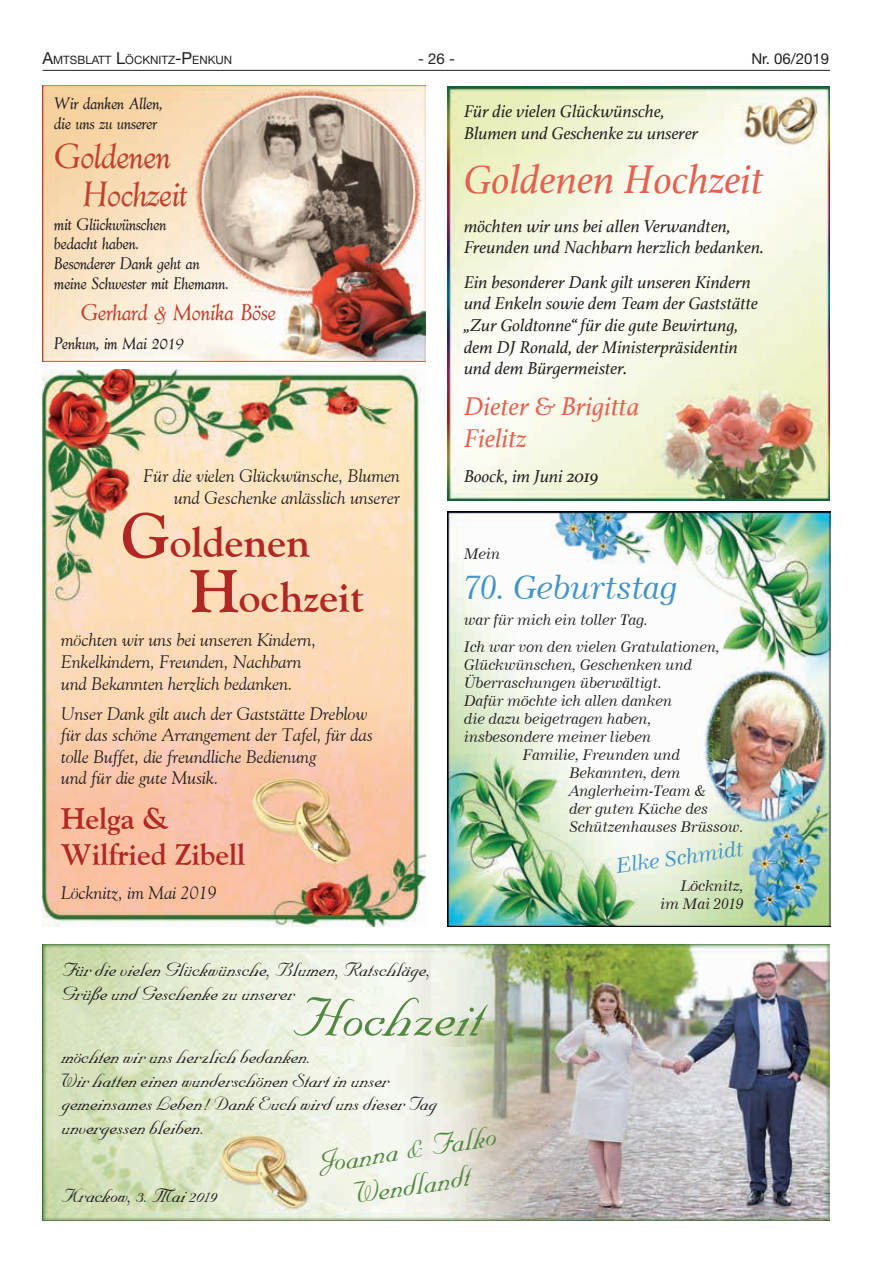
<style>
.page{position:relative;width:881px;height:1263px;background:#fff}
.page>*{position:absolute;margin:0;border:0;box-sizing:border-box;transform-origin:0 0}
.t1{font:italic 55.5px "Nuagrita";color:#528841}
.t2{font:700 42px/54.6px "Goudy Old Style BT";color:#b02724}
.t3{font:italic 42px "Athelas";color:#e4604f}
.t4{font:italic 34.5px/37.5px "Aetna";color:#c2412e}
.t5{font:italic 33px "Modern 880 BT";color:#4193ca}
.t6{font:italic 30px/36px "Nuagrita";color:#528841;text-align:center}
.t7{font:700 30px/36px "Goudy Old Style BT";color:#b02724}
.t8{font:italic 27px/32.4px "Athelas";color:#e4604f}
.t9{font:italic 22.5px "Aetna";color:#c2412e}
.t10{font:italic 21px "Modern 880 BT";color:#4193ca}
.t11{font:italic 19.5px/23.4px "Nuagrita";color:#231f20}
.t12{font:italic 18px/21.6px "Goudy Old Style BT";color:#231f20}
.t13{font:italic 18px/21.6px "Athelas";color:#231f20}
.t14{font:italic 16.5px/19.8px "Aetna";color:#231f20}
.t15{font:italic 15px/18px "Modern 880 BT";color:#231f20}
.t16{font:15px "Helvetica Neue";color:#231f20}
.t17{font:11.55px "Helvetica Neue";color:#231f20}
.s1{font-size:16.5px}
.s2{font-size:63px}
.s3{font-size:60px}
</style>
<div class="page">
<hr style="left:43px;top:70px;width:786px;height:1px;background:#231f20">
<img style="left:447px;top:512px;width:383px;height:414px">
<img style="left:43px;top:944px;width:786px;height:276px">
<img style="left:43px;top:369px;width:382px;height:557px">
<img style="left:43px;top:85px;width:382px;height:276px">
<img style="left:447px;top:86px;width:382px;height:415px">
<p class="t17" style="left:43px;top:53px;width:191px"><span class="s1">A</span>MTSBLATT <span class="s1">L</span>ÖCKNITZ<span class="s1">-P</span>ENKUN</p>
<p class="t16" style="left:418px;top:49px;width:38px">- 26 -</p>
<p class="t16" style="left:751px;top:49px;width:79px">Nr. 06/2019</p>
<p class="t14" style="left:54px;top:93px;width:110px">Wir danken Allen, die uns zu unserer</p>
<h3 class="t4" style="left:83px;top:137px;width:105px;text-indent:-29px">Goldenen<br>Hochzeit</h3>
<p class="t14" style="left:54px;top:214px;width:176px">mit Glückwünschen<br>bedacht haben.<br>Besonderer Dank geht an meine Schwester mit Ehemann.</p>
<p class="t9" style="left:81px;top:299px;width:196px">Gerhard &amp; Monika Böse</p>
<p class="t14" style="left:54px;top:333px;width:131px">Penkun, im Mai 2019</p>
<p class="t12" style="left:143px;top:465px;width:258px;text-align:right">Für die vielen Glückwünsche, Blumen und Geschenke anlässlich unserer</p>
<h2 class="t2" style="left:190px;top:515px;width:175px;text-indent:-69px"><span class="s2">G</span>oldenen<br><span class="s3">H</span>ochzeit</h2>
<p class="t12" style="left:61px;top:629px;width:256px">möchten wir uns bei unseren Kindern,<br>Enkelkindern, Freunden, Nachbarn und Bekannten herzlich bedanken.</p>
<p class="t12" style="left:61px;top:702px;width:313px">Unser Dank gilt auch der Gaststätte Dreblow für das schöne Arrangement der Tafel, für das tolle Buffet, die freundliche Bedienung<br>und für die gute Musik.</p>
<h3 class="t7" style="left:61px;top:800px;width:185px">Helga &amp;<br>Wilfried Zibell</h3>
<p class="t12" style="left:61px;top:882px;width:157px">Löcknitz, im Mai 2019</p>
<p class="t13" style="left:464px;top:100px;width:236px">Für die vielen Glückwünsche,<br>Blumen und Geschenke zu unserer</p>
<h2 class="t3" style="left:464px;top:147px;width:301px">Goldenen Hochzeit</h2>
<p class="t13" style="left:464px;top:215px;width:301px">möchten wir uns bei allen Verwandten,<br>Freunden und Nachbarn herzlich bedanken.</p>
<p class="t13" style="left:464px;top:271px;width:295px">Ein besonderer Dank gilt unseren Kindern und Enkeln sowie dem Team der Gaststätte „Zur Goldtonne“ für die gute Bewirtung, dem DJ Ronald, der Ministerpräsidentin und dem Bürgermeister.</p>
<h3 class="t8" style="left:464px;top:389px;width:177px">Dieter &amp; Brigitta<br>Fielitz</h3>
<p class="t13" style="left:464px;top:465px;width:136px">Boock, im Juni 2019</p>
<p class="t15" style="left:464px;top:545px;width:38px">Mein</p>
<h3 class="t5" style="left:464px;top:567px;width:214px">70. Geburtstag</h3>
<p class="t15" style="left:464px;top:606px;width:257px;line-height:26.5px">war für mich ein toller Tag.<br>Ich war von den vielen Gratulationen,</p>
<p class="t15" style="left:464px;top:655px;width:230px">Glückwünschen, Geschenken und<br>Überraschungen überwältigt.<br>Dafür möchte ich allen danken die dazu beigetragen haben, insbesondere meiner lieben</p>
<p class="t15" style="left:569px;top:745px;width:175px;text-indent:-46px">Familie, Freunden und<br>Bekannten, dem<br>Anglerheim-Team &amp;<br>der guten Küche des<br>Schützenhauses Brüssow.</p>
<p class="t10" style="left:614px;top:853px;width:130px;rotate:-8deg">Elke Schmidt</p>
<p class="t15" style="left:660px;top:877px;width:85px;text-align:right">Löcknitz, im Mai 2019</p>
<p class="t11" style="left:62px;top:958px;width:371px">Für die vielen Glückwünsche, Blumen, Ratschläge,<br>Grüße und Geschenke zu unserer</p>
<h1 class="t1" style="left:293px;top:982px;width:192px">Hochzeit</h1>
<p class="t11" style="left:62px;top:1045px;width:377px">möchten wir uns herzlich bedanken.<br>Wir hatten einen wunderschönen Start in unser gemeinsames Leben! Dank Euch wird uns dieser Tag unvergessen bleiben.</p>
<h3 class="t6" style="left:316px;top:1145px;width:181px;rotate:-9deg">Joanna &amp; Falko<br>Wendlandt</h3>
<p class="t11" style="left:62px;top:1184px;width:158px">Krackow, 3. Mai 2019</p>
</div>
